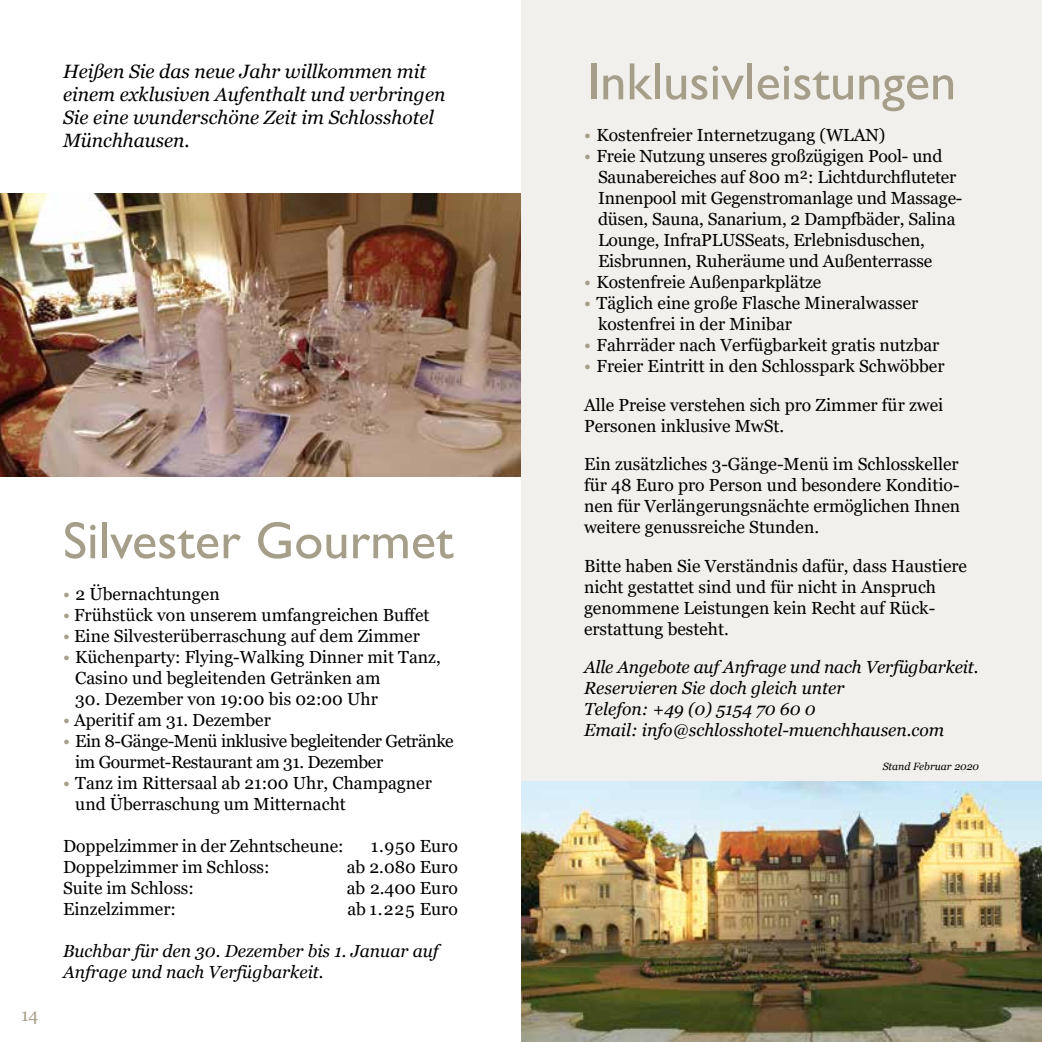
<style>
.page{position:relative;width:1042px;height:1042px;background:#fff}
.page>*{position:absolute;margin:0;border:0;box-sizing:border-box;transform-origin:0 0}
.t1{font:52.5px "Gill Sans";color:#a59e89}
.t2{font:italic 19.25px/23.1px "Georgia";color:#000}
.t3{font:17.5px/21px "Georgia";color:#000}
.t4{font:italic 17.5px/21px "Georgia";color:#000}
.t5{font:17.5px/21px "Georgia";letter-spacing:-.025em;color:#000}
.t6{font:17.5px "Georgia";color:#a59e89}
.t7{font:italic 10.5px "Georgia";color:#000}
.s1{color:#a59e89}
</style>
<div class="page">
<div style="left:521px;top:0;width:521px;height:1042px;background:#f1f0ed"></div>
<img style="left:0;top:193px;width:521px;height:283px">
<img style="left:521px;top:781px;width:521px;height:261px">
<p class="t2" style="left:63px;top:60px;width:384px">Heißen Sie das neue Jahr willkommen mit einem exklusiven Aufenthalt und verbringen Sie eine wunderschöne Zeit im Schlosshotel Münchhausen.</p>
<p class="t6" style="left:21px;top:1004px;width:19px">14</p>
<h1 class="t1" style="left:63px;top:510px;width:392px">Silvester Gourmet</h1>
<p class="t3" style="left:63px;top:584px;width:158px"><span class="s1">•</span> 2 Übernachtungen</p>
<p class="t3" style="left:63px;top:605px;width:368px"><span class="s1">•</span> Frühstück von unserem umfangreichen Buffet</p>
<p class="t3" style="left:63px;top:626px;width:358px"><span class="s1">•</span> Eine Silvesterüberraschung auf dem Zimmer</p>
<p class="t3" style="left:75px;top:647px;width:367px;text-indent:-12px"><span class="s1">•</span> Küchenparty: Flying-Walking Dinner mit Tanz,<br>Casino und begleitenden Getränken am</p>
<p class="t3" style="left:75px;top:689px;width:304px">30. Dezember von 19:00 bis 02:00 Uhr</p>
<p class="t3" style="left:63px;top:710px;width:209px"><span class="s1">•</span> Aperitif am 31. Dezember</p>
<p class="t5" style="left:75px;top:731px;width:380px;text-indent:-12px"><span class="s1">•</span> Ein 8-Gänge-Menü inklusive begleitender Getränke im Gourmet-Restaurant am 31. Dezember</p>
<p class="t3" style="left:75px;top:773px;width:358px;text-indent:-12px"><span class="s1">•</span> Tanz im Rittersaal ab 21:00 Uhr, Champagner und Überraschung um Mitternacht</p>
<p class="t3" style="left:63px;top:836px;width:282px">Doppelzimmer in der Zehntscheune:</p>
<p class="t3" style="left:371px;top:836px;width:89px">1.950 Euro</p>
<p class="t3" style="left:63px;top:857px;width:208px">Doppelzimmer im Schloss:</p>
<p class="t3" style="left:347px;top:857px;width:113px">ab 2.080 Euro</p>
<p class="t3" style="left:63px;top:878px;width:132px">Suite im Schloss:</p>
<p class="t3" style="left:347px;top:878px;width:113px">ab 2.400 Euro</p>
<p class="t3" style="left:63px;top:899px;width:114px">Einzelzimmer:</p>
<p class="t3" style="left:347px;top:899px;width:112px">ab 1.225 Euro</p>
<p class="t4" style="left:63px;top:941px;width:377px">Buchbar für den 30. Dezember bis 1. Januar auf<br>Anfrage und nach Verfügbarkeit.</p>
<h1 class="t1" style="left:587px;top:51px;width:371px">Inklusivleistungen</h1>
<p class="t3" style="left:584px;top:125px;width:303px"><span class="s1">•</span> Kostenfreier Internetzugang (WLAN)</p>
<p class="t3" style="left:598px;top:146px;width:366px;text-indent:-14px"><span class="s1">•</span> Freie Nutzung unseres großzügigen Pool- und Saunabereiches auf 800 m²: Lichtdurchfluteter Innenpool mit Gegenstromanlage und Massage&shy;düsen, Sauna, Sanarium, 2 Dampfbäder, Salina Lounge, InfraPLUSSeats, Erlebnisduschen, Eisbrunnen, Ruheräume und Außenterrasse</p>
<p class="t3" style="left:584px;top:272px;width:239px"><span class="s1">•</span> Kostenfreie Außenparkplätze</p>
<p class="t3" style="left:598px;top:293px;width:322px;text-indent:-14px"><span class="s1">•</span> Täglich eine große Flasche Mineralwasser kostenfrei in der Minibar</p>
<p class="t3" style="left:584px;top:335px;width:357px"><span class="s1">•</span> Fahrräder nach Verfügbarkeit gratis nutzbar</p>
<p class="t3" style="left:584px;top:356px;width:362px"><span class="s1">•</span> Freier Eintritt in den Schlosspark Schwöbber</p>
<p class="t3" style="left:584px;top:395px;width:361px">Alle Preise verstehen sich pro Zimmer für zwei<br>Personen inklusive MwSt.</p>
<p class="t3" style="left:584px;top:454px;width:378px;text-align:justify">Ein zusätzliches 3-Gänge-Menü im Schlosskeller für 48 Euro pro Person und besondere Konditio&shy;nen für Verlängerungsnächte ermöglichen Ihnen weitere genussreiche Stunden.</p>
<p class="t3" style="left:584px;top:556px;width:384px">Bitte haben Sie Verständnis dafür, dass Haustiere nicht gestattet sind und für nicht in Anspruch genommene Leistungen kein Recht auf Rück&shy;erstattung besteht.</p>
<p class="t4" style="left:584px;top:657px;width:396px">Alle Angebote auf Anfrage und nach Verfügbarkeit.<br>Reservieren Sie doch gleich unter<br>Telefon: +49 (0) 5154 70 60 0<br>Email: info@schlosshotel-muenchhausen.com</p>
<p class="t7" style="left:882px;top:760px;width:98px">Stand Februar 2020</p>
</div>
